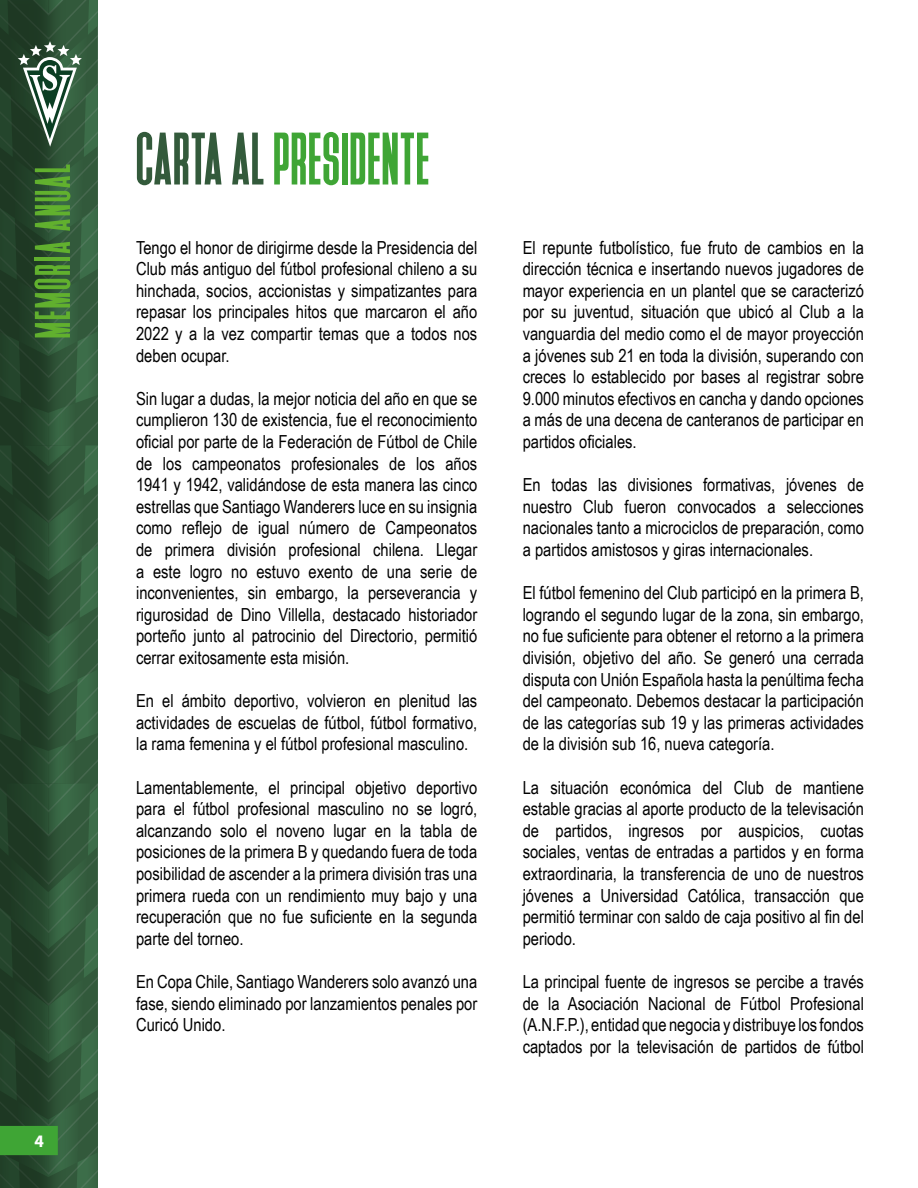
<style>
.page{position:relative;width:918px;height:1188px;background:#fff}
.page>*{position:absolute;margin:0;border:0;box-sizing:border-box;transform-origin:0 0}
.t1{font:69px "Heathergreen";letter-spacing:.02em;color:#3fa535}
.t2{font:18px/21.6px "Arial Narrow";color:#000;text-align:justify}
.t3{font:700 18px "Source Sans Pro";color:#fff}
.s1{color:#335a3b}
</style>
<div class="page">
<svg style="left:0;top:0;width:98px;height:1188px;background:#2f5436"></svg>
<p class="t3" style="left:34px;top:1129px;width:11px">4</p>
<h1 class="t1" style="left:136px;top:103px;width:295px"><span class="s1">CARTA AL</span> PRESIDENTE</h1>
<p class="t2" style="left:136px;top:236px;width:343px">Tengo el honor de dirigirme desde la Presidencia del Club más antiguo del fútbol profesional chileno a su hinchada, socios, accionistas y simpatizantes para repasar los principales hitos que marcaron el año 2022 y a la vez compartir temas que a todos nos deben ocupar.</p>
<p class="t2" style="left:136px;top:387px;width:343px">Sin lugar a dudas, la mejor noticia del año en que se cumplieron 130 de existencia, fue el reconocimiento oficial por parte de la Federación de Fútbol de Chile de los campeonatos profesionales de los años 1941 y 1942, validándose de esta manera las cinco estrellas que Santiago Wanderers luce en su insignia como reflejo de igual número de Campeonatos de primera división profesional chilena. Llegar a este logro no estuvo exento de una serie de inconvenientes, sin embargo, la perseverancia y rigurosidad de Dino Villella, destacado historiador porteño junto al patrocinio del Directorio, permitió cerrar exitosamente esta misión.</p>
<p class="t2" style="left:136px;top:689px;width:343px">En el ámbito deportivo, volvieron en plenitud las actividades de escuelas de fútbol, fútbol formativo, la rama femenina y el fútbol profesional masculino.</p>
<p class="t2" style="left:136px;top:776px;width:343px">Lamentablemente, el principal objetivo deportivo para el fútbol profesional masculino no se logró, alcanzando solo el noveno lugar en la tabla de posiciones de la primera B y quedando fuera de toda posibilidad de ascender a la primera división tras una primera rueda con un rendimiento muy bajo y una recuperación que no fue suficiente en la segunda parte del torneo.</p>
<p class="t2" style="left:136px;top:970px;width:343px">En Copa Chile, Santiago Wanderers solo avanzó una fase, siendo eliminado por lanzamientos penales por Curicó Unido.</p>
<p class="t2" style="left:523px;top:236px;width:343px">El repunte futbolístico, fue fruto de cambios en la dirección técnica e insertando nuevos jugadores de mayor experiencia en un plantel que se caracterizó por su juventud, situación que ubicó al Club a la vanguardia del medio como el de mayor proyección a jóvenes sub 21 en toda la división, superando con creces lo establecido por bases al registrar sobre 9.000 minutos efectivos en cancha y dando opciones a más de una decena de canteranos de participar en partidos oficiales.</p>
<p class="t2" style="left:523px;top:473px;width:343px">En todas las divisiones formativas, jóvenes de nuestro Club fueron convocados a selecciones nacionales tanto a microciclos de preparación, como a partidos amistosos y giras internacionales.</p>
<p class="t2" style="left:523px;top:581px;width:343px">El fútbol femenino del Club participó en la primera B, logrando el segundo lugar de la zona, sin embargo, no fue suficiente para obtener el retorno a la primera división, objetivo del año. Se generó una cerrada disputa con Unión Española hasta la penúltima fecha del campeonato. Debemos destacar la participación de las categorías sub 19 y las primeras actividades de la división sub 16, nueva categoría.</p>
<p class="t2" style="left:523px;top:776px;width:343px">La situación económica del Club de mantiene estable gracias al aporte producto de la televisación de partidos, ingresos por auspicios, cuotas sociales, ventas de entradas a partidos y en forma extraordinaria, la transferencia de uno de nuestros jóvenes a Universidad Católica, transacción que permitió terminar con saldo de caja positivo al fin del periodo.</p>
<p class="t2" style="left:523px;top:970px;width:343px">La principal fuente de ingresos se percibe a través de la Asociación Nacional de Fútbol Profesional (A.N.F.P.), entidad que negocia y distribuye los fondos captados por la televisación de partidos de fútbol</p>
</div>
